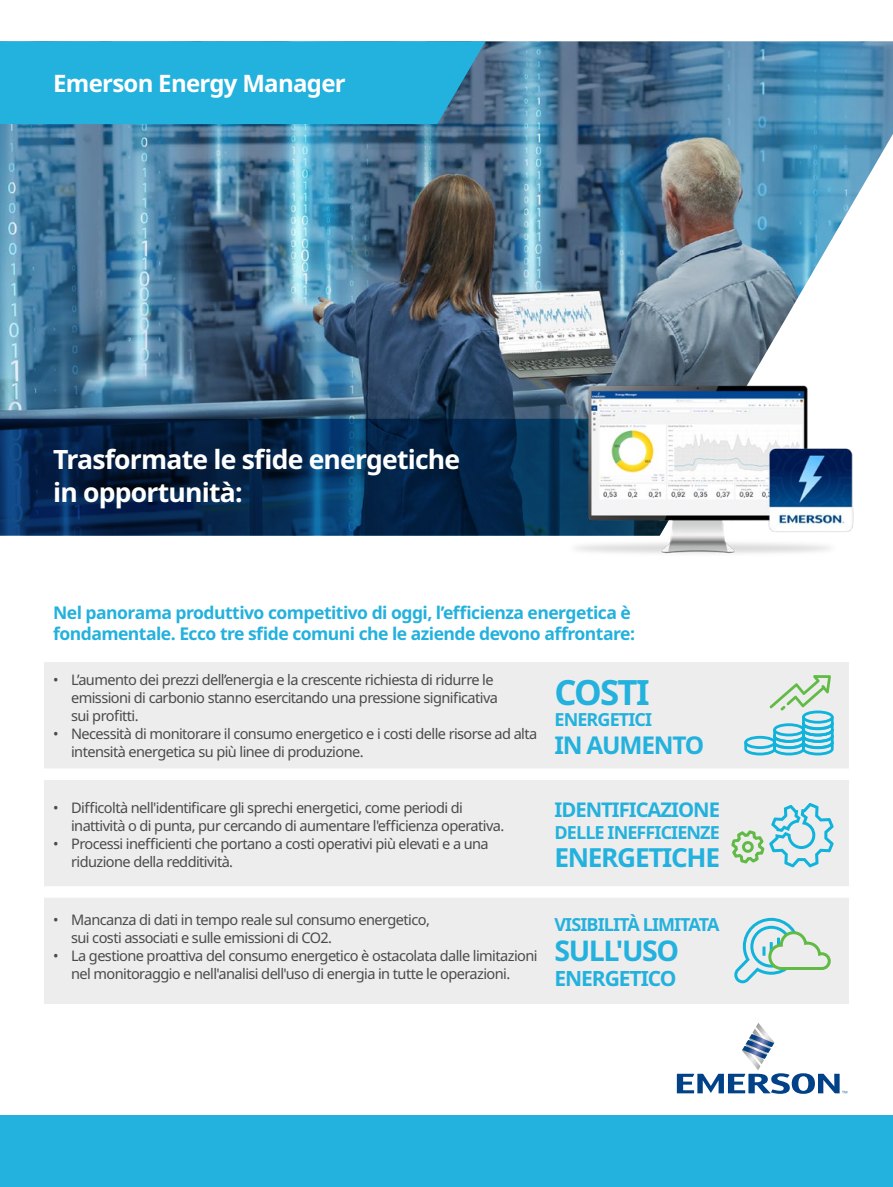
<style>
.page{position:relative;width:893px;height:1187px;background:#fff}
.page>*{position:absolute;margin:0;border:0;box-sizing:border-box;transform-origin:0 0}
._6_-_Info_Graphic_Key_statement{font:700 34.8px "Noto Sans";letter-spacing:-.05em;color:#23b1dd}
._6_-_Info_Graphic_Key_statement-2{font:700 28.5px "Noto Sans";letter-spacing:-.05em;color:#23b1dd}
._2_-_Solution_Message{font:700 26.55px/33px "Noto Sans";letter-spacing:-.03em;color:#fff}
._6_-_Info_Graphic_Key_statement-3{font:700 26.25px "Noto Sans";letter-spacing:-.05em;color:#23b1dd}
._6_-_Info_Graphic_Key_statement-4{font:700 24.45px "Noto Sans";letter-spacing:-.05em;color:#23b1dd}
._1_-_Flyer_title{font:700 24px "Noto Sans";letter-spacing:-.03em;color:#fff}
._6_-_Info_Graphic_Key_statement-5{font:700 21px "Noto Sans";letter-spacing:-.05em;color:#23b1dd}
._6_-_Info_Graphic_Key_statement-6{font:700 20.25px "Noto Sans";letter-spacing:-.05em;color:#23b1dd}
._6_-_Info_Graphic_Key_statement-7{font:700 18px "Noto Sans";letter-spacing:-.05em;color:#23b1dd}
.t1{font:700 17.55px/21px "Noto Sans";letter-spacing:-.03em;color:#23b1dd}
.t2{font:14.55px/18px "Noto Sans";letter-spacing:-.04em;color:#4a4a49}
</style>
<div class="page">
<img style="left:0;top:41px;width:893px;height:378px">
<div style="left:0;top:41px;width:485px;height:83px;background:#23b1dd"></div>
<svg style="left:0;top:419px;width:536px;height:116px;background:#04274d"></svg>
<svg style="left:677px;top:1022px;width:170px;height:71px"></svg>
<div style="left:0;top:1115px;width:893px;height:71px;background:#23b1dd"></div>
<div style="left:44px;top:662px;width:805px;height:106px;background:#ededed"></div>
<div style="left:44px;top:897px;width:805px;height:106px;background:#ededed"></div>
<div style="left:44px;top:779px;width:805px;height:107px;background:#ededed"></div>
<img style="left:536px;top:346px;width:336px;height:208px">
<svg style="left:744px;top:675px;width:90px;height:80px"></svg>
<svg style="left:729px;top:803px;width:105px;height:180px"></svg>
<p class="_1_-_Flyer_title" style="left:53px;top:70px;width:294px">Emerson Energy Manager</p>
<p class="_2_-_Solution_Message" style="left:53px;top:443px;width:409px">Trasformate le sfide energetiche in opportunità:</p>
<p class="t1" style="left:53px;top:602px;width:583px">Nel panorama produttivo competitivo di oggi, l’efficienza energetica è fondamentale. Ecco tre sfide comuni che le aziende devono affrontare:</p>
<p class="t2" style="left:71px;top:671px;width:428px;text-indent:-18px">• L’aumento dei prezzi dell’energia e la crescente richiesta di ridurre le emissioni di carbonio stanno esercitando una pressione significativa sui profitti.</p>
<p class="t2" style="left:71px;top:725px;width:468px;text-indent:-18px">• Necessità di monitorare il consumo energetico e i costi delle risorse ad alta intensità energetica su più linee di produzione.</p>
<p class="t2" style="left:71px;top:799px;width:435px;text-indent:-18px">• Difficoltà nell'identificare gli sprechi energetici, come periodi di inattività o di punta, pur cercando di aumentare l'efficienza operativa.</p>
<p class="t2" style="left:71px;top:835px;width:419px;text-indent:-18px">• Processi inefficienti che portano a costi operativi più elevati e a una riduzione della redditività.</p>
<p class="_6_-_Info_Graphic_Key_statement" style="left:554px;top:672px;width:97px">COSTI</p>
<p class="_6_-_Info_Graphic_Key_statement-7" style="left:554px;top:709px;width:99px">ENERGETICI</p>
<p class="_6_-_Info_Graphic_Key_statement-4" style="left:554px;top:730px;width:151px">IN AUMENTO</p>
<p class="_6_-_Info_Graphic_Key_statement-6" style="left:554px;top:798px;width:167px">IDENTIFICAZIONE</p>
<p class="_6_-_Info_Graphic_Key_statement-7" style="left:554px;top:822px;width:167px">DELLE INEFFICIENZE</p>
<p class="_6_-_Info_Graphic_Key_statement-3" style="left:554px;top:842px;width:167px">ENERGETICHE</p>
<p class="t2" style="left:71px;top:910px;width:360px;text-indent:-18px">• Mancanza di dati in tempo reale sul consumo energetico, sui costi associati e sulle emissioni di CO2.</p>
<p class="t2" style="left:71px;top:946px;width:468px;text-indent:-18px">• La gestione proattiva del consumo energetico è ostacolata dalle limitazioni nel monitoraggio e nell'analisi dell'uso di energia in tutte le operazioni.</p>
<p class="_6_-_Info_Graphic_Key_statement-7" style="left:554px;top:914px;width:167px">VISIBILITÀ LIMITATA</p>
<p class="_6_-_Info_Graphic_Key_statement-2" style="left:554px;top:934px;width:126px">SULL'USO</p>
<p class="_6_-_Info_Graphic_Key_statement-5" style="left:554px;top:965px;width:123px">ENERGETICO</p>
</div>
